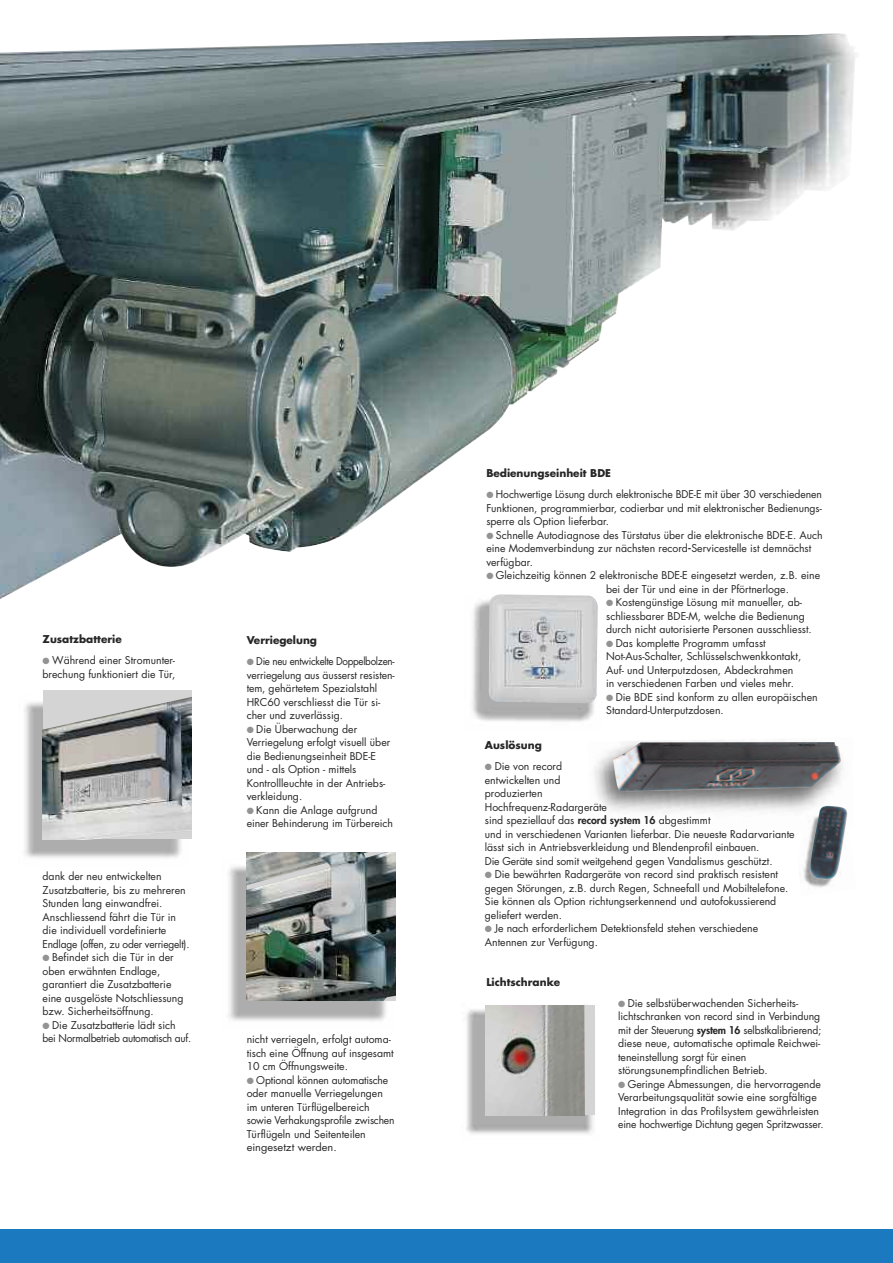
<style>
.page{position:relative;width:893px;height:1263px;background:#fff}
.page>*{position:absolute;margin:0;border:0;box-sizing:border-box;transform-origin:0 0}
.t1{font:10.5px/13.5px "Futura";color:#272627}
.t2{font:10.5px/13.5px "Futura";color:#272627;scale:.94 1}
.t3{font:700 10.5px "Futura";color:#272627}
.t4{font:10.5px/13.5px "Futura";letter-spacing:-.025em;color:#272627}
.s1{color:#939393}
.s2{font-weight:800}
</style>
<div class="page">
<img style="left:594px;top:740px;width:249px;height:72px">
<div style="left:0;top:1229px;width:893px;height:34px;background:#1b79c0"></div>
<img style="left:228px;top:858px;width:158px;height:163px">
<img style="left:247px;top:852px;width:149px;height:149px">
<img style="left:472px;top:600px;width:122px;height:122px">
<img style="left:489px;top:600px;width:109px;height:103px">
<img style="left:466px;top:1005px;width:129px;height:129px">
<div style="left:485px;top:1006px;width:109px;height:109px;background:#d4d4d4"></div>
<img style="left:497px;top:1006px;width:88px;height:109px">
<img style="left:24px;top:702px;width:157px;height:156px">
<div style="left:43px;top:690px;width:148px;height:149px;background:#d4d4d4"></div>
<img style="left:43px;top:697px;width:148px;height:142px">
<img style="left:0;top:33px;width:856px;height:567px">
<img style="left:613px;top:742px;width:229px;height:50px">
<img style="left:797px;top:810px;width:35px;height:78px">
<img style="left:810px;top:806px;width:38px;height:74px">
<p class="t3" style="left:43px;top:634px;width:81px">Zusatzbatterie</p>
<p class="t1" style="left:43px;top:654px;width:134px"><span class="s1">●</span> Während einer Stromunter&shy;brechung funktioniert die Tür,</p>
<p class="t1" style="left:43px;top:870px;width:148px">dank der neu entwickelten<br>Zusatzbatterie, bis zu mehreren<br>Stunden lang einwandfrei.<br>Anschliessend fährt die Tür in die individuell vordefinierte<br>Endlage (offen, zu oder verriegelt).</p>
<p class="t1" style="left:43px;top:951px;width:142px"><span class="s1">●</span> Befindet sich die Tür in der oben erwähnten Endlage, garantiert die Zusatzbatterie eine ausgelöste Notschliessung bzw. Sicherheitsöffnung.</p>
<p class="t4" style="left:43px;top:1019px;width:150px"><span class="s1">●</span> Die Zusatzbatterie lädt sich bei Normalbetrieb automatisch auf.</p>
<p class="t3" style="left:247px;top:635px;width:72px">Verriegelung</p>
<p class="t2" style="left:247px;top:655px;width:159px"><span class="s1">●</span> Die neu entwickelte Doppelbolzen&shy;verriegelung aus äusserst resisten&shy;tem, gehärtetem Spezialstahl<br>HRC60 verschliesst die Tür si&shy;cher und zuverlässig.</p>
<p class="t1" style="left:247px;top:723px;width:145px"><span class="s1">●</span> Die Überwachung der<br>Verriegelung erfolgt visuell über die Bedienungseinheit BDE-E und - als Option - mittels<br>Kontrollleuchte in der Antriebs&shy;verkleidung.</p>
<p class="t1" style="left:247px;top:804px;width:148px"><span class="s1">●</span> Kann die Anlage aufgrund einer Behinderung im Türbereich</p>
<p class="t1" style="left:247px;top:1033px;width:148px">nicht verriegeln, erfolgt automa&shy;tisch eine Öffnung auf insgesamt<br>10 cm Öffnungsweite.</p>
<p class="t1" style="left:247px;top:1074px;width:149px"><span class="s1">●</span> Optional können automatische oder manuelle Verriegelungen im unteren Türflügelbereich sowie Verhakungsprofile zwischen<br>Türflügeln und Seitenteilen eingesetzt werden.</p>
<p class="t3" style="left:486px;top:468px;width:126px">Bedienungseinheit BDE</p>
<p class="t1" style="left:486px;top:488px;width:337px;text-align:justify"><span class="s1">●</span> Hochwertige Lösung durch elektronische BDE-E mit über 30 verschiedenen Funktionen, programmierbar, codierbar und mit elektronischer Bedienungs&shy;sperre als Option lieferbar.</p>
<p class="t1" style="left:486px;top:529px;width:338px"><span class="s1">●</span> Schnelle Autodiagnose des Türstatus über die elektronische BDE-E. Auch eine Modemverbindung zur nächsten record<span class="s2">-</span>Servicestelle ist demnächst verfügbar.</p>
<p class="t1" style="left:606px;top:569px;width:216px;text-indent:-120px"><span class="s1">●</span> Gleichzeitig können 2 elektronische BDE-E eingesetzt werden, z.B. eine bei der Tür und eine in der Pförtnerloge.</p>
<p class="t1" style="left:606px;top:596px;width:207px"><span class="s1">●</span> Kostengünstige Lösung mit manueller, ab&shy;schliessbarer BDE-M, welche die Bedienung durch nicht autorisierte Personen ausschliesst.</p>
<p class="t1" style="left:606px;top:637px;width:197px"><span class="s1">●</span> Das komplette Programm umfasst Not-Aus-Schalter, Schlüsselschwenkkontakt, Auf- und Unterputzdosen, Abdeckrahmen in verschiedenen Farben und vieles mehr.</p>
<p class="t1" style="left:606px;top:691px;width:213px"><span class="s1">●</span> Die BDE sind konform zu allen europäischen<br>Standard-Unterputzdosen.</p>
<p class="t3" style="left:485px;top:741px;width:58px">Auslösung</p>
<p class="t1" style="left:485px;top:761px;width:311px"><span class="s1">●</span> Die von record<br>entwickelten und<br>produzierten<br>Hochfrequenz-Radargeräte<br>sind speziellauf das <span class="s2">record system 16</span> abgestimmt<br>und in verschiedenen Varianten lieferbar. Die neueste Radarvariante lässt sich in Antriebsverkleidung und Blendenprofil einbauen.<br>Die Geräte sind somit weitgehend gegen Vandalismus geschützt.</p>
<p class="t1" style="left:485px;top:869px;width:305px"><span class="s1">●</span> Die bewährten Radargeräte von record sind praktisch resistent gegen Störungen, z.B. durch Regen, Schneefall und Mobiltelefone.<br>Sie können als Option richtungserkennend und autofokussierend geliefert werden.</p>
<p class="t1" style="left:485px;top:923px;width:275px"><span class="s1">●</span> Je nach erforderlichem Detektionsfeld stehen verschiedene<br>Antennen zur Verfügung.</p>
<p class="t3" style="left:486px;top:977px;width:76px">Lichtschranke</p>
<p class="t1" style="left:618px;top:997px;width:205px"><span class="s1">●</span> Die selbstüberwachenden Sicherheits&shy;lichtschranken von record sind in Verbindung mit der Steuerung <span class="s2">system 16</span> selbstkalibrierend; diese neue, automatische optimale Reichwei&shy;teneinstellung sorgt für einen störungsunempfindlichen Betrieb.</p>
<p class="t1" style="left:618px;top:1078px;width:207px"><span class="s1">●</span> Geringe Abmessungen, die hervorragende Verarbeitungsqualität sowie eine sorgfältige Integration in das Profilsystem gewährleisten eine hochwertige Dichtung gegen Spritzwasser.</p>
</div>
